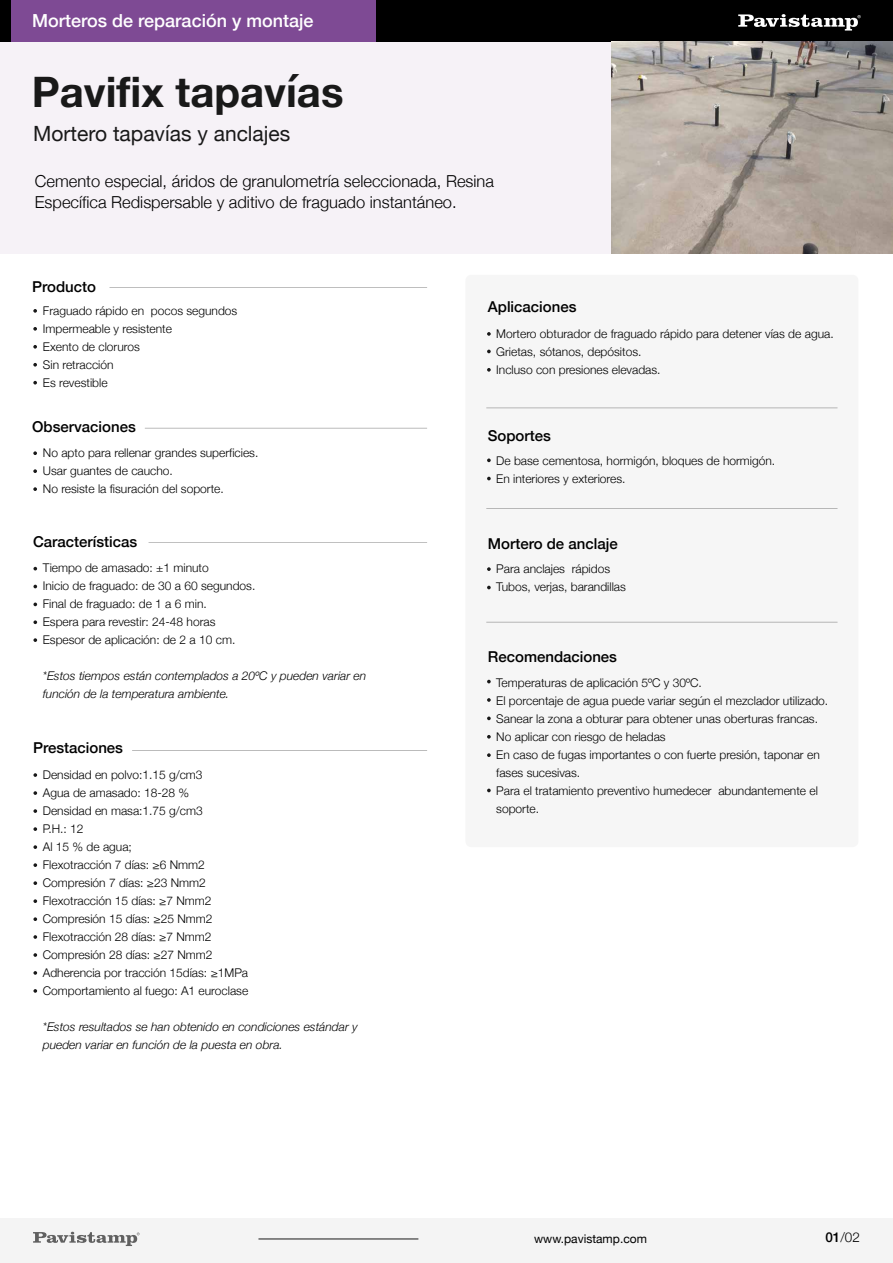
<style>
.page{position:relative;width:893px;height:1263px;background:#fff}
.page>*{position:absolute;margin:0;border:0;box-sizing:border-box;transform-origin:0 0}
.t1{font:700 42px "Helvetica Neue";color:#191919}
.t2{font:21px "Helvetica Neue";color:#191919}
.t3{font:500 18px "Helvetica Neue";color:#fff}
.t4{font:300 16.5px/21px "Helvetica Neue";color:#000}
.t5{font:500 15px "Helvetica Neue";color:#000}
.t6{font:300 13.5px "Helvetica Neue";color:#000}
.t7{font:300 12px/18px "Helvetica Neue";color:#000}
.t8{font:italic 300 12px/18px "Helvetica Neue";color:#000}
.t9{font:12px "Helvetica Neue";color:#000}
.s1{font-weight:500}
</style>
<div class="page">
<div style="left:0;top:1218px;width:893px;height:45px;background:#f4f4f4"></div>
<div style="left:465px;top:275px;width:393px;height:572px;background:#f4f4f4;border-radius:6px"></div>
<hr style="left:486px;top:508px;width:351px;height:1px;background:#191919">
<hr style="left:486px;top:407px;width:351px;height:1px;background:#191919">
<hr style="left:486px;top:622px;width:351px;height:1px;background:#191919">
<svg style="left:487px;top:567px;width:4px;height:4px"></svg>
<svg style="left:487px;top:458px;width:4px;height:4px"></svg>
<svg style="left:487px;top:477px;width:4px;height:3px"></svg>
<svg style="left:487px;top:586px;width:4px;height:3px"></svg>
<svg style="left:487px;top:680px;width:4px;height:3px"></svg>
<svg style="left:487px;top:698px;width:4px;height:4px"></svg>
<svg style="left:487px;top:716px;width:4px;height:4px"></svg>
<svg style="left:487px;top:735px;width:4px;height:4px"></svg>
<svg style="left:487px;top:753px;width:4px;height:4px"></svg>
<svg style="left:487px;top:789px;width:4px;height:3px"></svg>
<div style="left:0;top:41px;width:615px;height:212px;background:#f6f2f7"></div>
<div style="left:0;top:0;width:376px;height:41px;background:#7e4a94"></div>
<div style="left:376px;top:0;width:517px;height:41px;background:#000"></div>
<svg style="left:738px;top:14px;width:123px;height:17px"></svg>
<div style="left:0;top:0;width:11px;height:41px;background:#000"></div>
<hr style="left:145px;top:428px;width:282px;height:1px;background:#191919">
<hr style="left:109px;top:287px;width:318px;height:1px;background:#191919">
<svg style="left:33px;top:451px;width:4px;height:4px"></svg>
<svg style="left:33px;top:469px;width:4px;height:4px"></svg>
<svg style="left:33px;top:487px;width:4px;height:4px"></svg>
<svg style="left:33px;top:309px;width:4px;height:4px"></svg>
<svg style="left:33px;top:327px;width:4px;height:4px"></svg>
<svg style="left:33px;top:345px;width:4px;height:4px"></svg>
<svg style="left:33px;top:363px;width:4px;height:4px"></svg>
<svg style="left:33px;top:381px;width:4px;height:3px"></svg>
<svg style="left:487px;top:332px;width:4px;height:4px"></svg>
<svg style="left:487px;top:368px;width:4px;height:4px"></svg>
<svg style="left:487px;top:350px;width:4px;height:3px"></svg>
<svg style="left:33px;top:1232px;width:107px;height:14px"></svg>
<hr style="left:258px;top:1239px;width:160px;height:1px;background:#191919">
<img style="left:611px;top:41px;width:282px;height:212px">
<hr style="left:149px;top:542px;width:278px;height:1px;background:#191919">
<svg style="left:33px;top:567px;width:4px;height:3px"></svg>
<svg style="left:33px;top:620px;width:4px;height:4px"></svg>
<svg style="left:33px;top:638px;width:4px;height:4px"></svg>
<svg style="left:33px;top:602px;width:4px;height:4px"></svg>
<svg style="left:33px;top:585px;width:4px;height:3px"></svg>
<hr style="left:132px;top:750px;width:295px;height:1px;background:#191919">
<svg style="left:33px;top:773px;width:4px;height:4px"></svg>
<svg style="left:33px;top:827px;width:4px;height:4px"></svg>
<svg style="left:33px;top:809px;width:4px;height:4px"></svg>
<svg style="left:33px;top:791px;width:4px;height:4px"></svg>
<svg style="left:33px;top:845px;width:4px;height:4px"></svg>
<svg style="left:33px;top:863px;width:4px;height:4px"></svg>
<svg style="left:33px;top:899px;width:4px;height:4px"></svg>
<svg style="left:33px;top:881px;width:4px;height:4px"></svg>
<svg style="left:33px;top:917px;width:4px;height:4px"></svg>
<svg style="left:33px;top:935px;width:4px;height:4px"></svg>
<svg style="left:33px;top:953px;width:4px;height:4px"></svg>
<svg style="left:33px;top:971px;width:4px;height:4px"></svg>
<svg style="left:33px;top:989px;width:4px;height:4px"></svg>
<h3 class="t3" style="left:32px;top:6px;width:283px">Morteros de reparación y montaje</h3>
<h1 class="t1" style="left:32px;top:59px;width:313px">Pavifix tapavías</h1>
<h2 class="t2" style="left:33px;top:119px;width:259px">Mortero tapavías y anclajes</h2>
<h3 class="t4" style="left:35px;top:169px;width:461px">Cemento especial, áridos de granulometría seleccionada, Resina<br>Específica Redispersable y aditivo de fraguado instantáneo.</h3>
<p class="t5" style="left:32px;top:274px;width:65px">Producto</p>
<p class="t7" style="left:43px;top:301px;width:196px">Fraguado rápido en pocos segundos<br>Impermeable y resistente<br>Exento de cloruros<br>Sin retracción<br>Es revestible</p>
<p class="t5" style="left:32px;top:415px;width:105px">Observaciones</p>
<p class="t7" style="left:43px;top:443px;width:217px">No apto para rellenar grandes superficies.<br>Usar guantes de caucho.<br>No resiste la fisuración del soporte.</p>
<p class="t5" style="left:33px;top:529px;width:106px">Características</p>
<p class="t7" style="left:43px;top:558px;width:214px">Tiempo de amasado: ±1 minuto<br>Inicio de fraguado: de 30 a 60 segundos.<br>Final de fraguado: de 1 a 6 min.<br>Espera para revestir: 24-48 horas Espesor de aplicación: de 2 a 10 cm.</p>
<p class="t8" style="left:43px;top:666px;width:325px">*Estos tiempos están contemplados a 20ºC y pueden variar en función de la temperatura ambiente.</p>
<p class="t5" style="left:33px;top:736px;width:92px">Prestaciones</p>
<p class="t7" style="left:43px;top:765px;width:207px">Densidad en polvo:1.15 g/cm3<br>Agua de amasado: 18-28 %<br>Densidad en masa:1.75 g/cm3<br>P.H.: 12<br>Al 15 % de agua;<br>Flexotracción 7 días: ≥6 Nmm2<br>Compresión 7 días: ≥23 Nmm2<br>Flexotracción 15 días: ≥7 Nmm2<br>Compresión 15 días: ≥25 Nmm2<br>Flexotracción 28 días: ≥7 Nmm2<br>Compresión 28 días: ≥27 Nmm2<br>Adherencia por tracción 15días: ≥1MPa<br>Comportamiento al fuego: A1 euroclase</p>
<p class="t8" style="left:43px;top:1017px;width:316px">*Estos resultados se han obtenido en condiciones estándar y pueden variar en función de la puesta en obra.</p>
<p class="t5" style="left:488px;top:295px;width:90px">Aplicaciones</p>
<p class="t7" style="left:496px;top:323px;width:339px">Mortero obturador de fraguado rápido para detener vías de agua.<br>Grietas, sótanos, depósitos.<br>Incluso con presiones elevadas.</p>
<p class="t5" style="left:488px;top:424px;width:65px">Soportes</p>
<p class="t7" style="left:496px;top:450px;width:280px">De base cementosa, hormigón, bloques de hormigón.<br>En interiores y exteriores.</p>
<p class="t5" style="left:488px;top:531px;width:131px">Mortero de anclaje</p>
<p class="t7" style="left:496px;top:559px;width:131px">Para anclajes rápidos<br>Tubos, verjas, barandillas</p>
<p class="t5" style="left:488px;top:645px;width:131px">Recomendaciones</p>
<p class="t7" style="left:496px;top:673px;width:333px">Temperaturas de aplicación 5ºC y 30ºC.<br>El porcentaje de agua puede variar según el mezclador utilizado.<br>Sanear la zona a obturar para obtener unas oberturas francas.<br>No aplicar con riesgo de heladas<br>En caso de fugas importantes o con fuerte presión, taponar en fases sucesivas.<br>Para el tratamiento preventivo humedecer abundantemente el soporte.</p>
<p class="t9" style="left:534px;top:1230px;width:114px">www.pavistamp.com</p>
<p class="t6" style="left:825px;top:1226px;width:36px"><span class="s1">01</span>/02</p>
</div>
